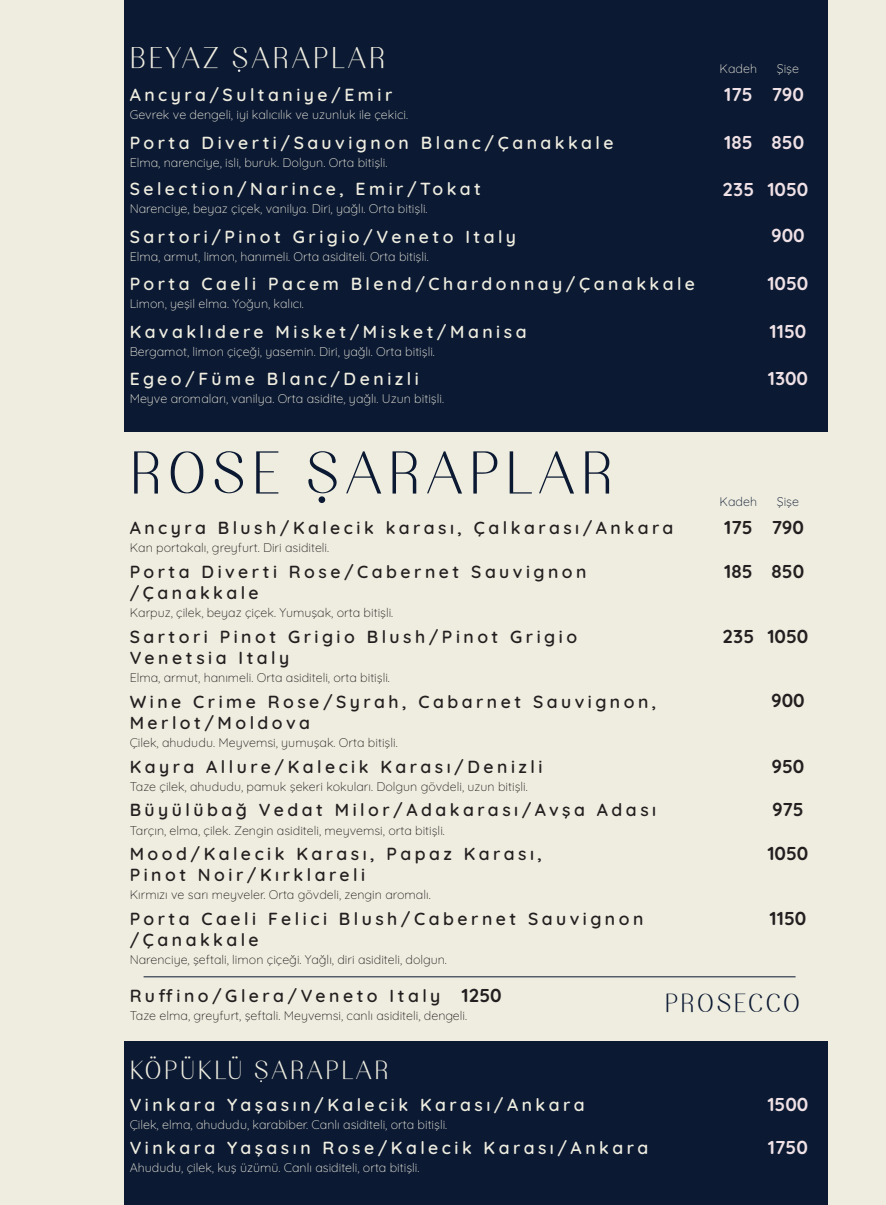
<style>
.page{position:relative;width:886px;height:1205px;background:#efede0}
.page>*{position:absolute;margin:0;border:0;box-sizing:border-box;transform-origin:0 0}
.t1{font:600 60px "Nesans";letter-spacing:.1em;color:#0b1932}
.t2{font:600 30px "Nesans";letter-spacing:.1em;color:#efede0}
.t3{font:600 26.25px "Nesans";letter-spacing:.1em;color:#efede0}
.t4{font:600 26.25px "Nesans";letter-spacing:.1em;color:#0b1932}
.t5{font:300 18.75px "Quicksand";color:#efe1e5}
.t6{font:300 18.75px "Quicksand";color:#231f20}
.t7{font:300 17.5px/21px "Quicksand";letter-spacing:.2em;color:#231f20}
.t8{font:300 17.5px "Quicksand";letter-spacing:.2em;color:#efede0}
.t9{font:300 12.5px "Quicksand";color:#231f20}
.t10{font:300 12.5px "Quicksand";color:#efede0}
.t11{font:300 12.5px "Quicksand";color:#0b1932}
</style>
<div class="page">
<div style="left:124px;top:0;width:703px;height:431px;background:#0b1932"></div>
<div style="left:124px;top:1042px;width:703px;height:163px;background:#0b1932"></div>
<hr style="left:144px;top:976px;width:651px;height:1px;background:#0b1932">
<div style="left:318px;top:496px;width:7px;height:7px;background:#0b1932;border-radius:50%"></div>
<h2 class="t2" style="left:130px;top:41px;width:257px">BEYAZ SARAPLAR</h2>
<p class="t10" style="left:720px;top:59px;width:39px">Kadeh</p>
<p class="t10" style="left:777px;top:59px;width:24px">Şişe</p>
<h3 class="t8" style="left:130px;top:82px;width:264px">Ancyra/Sultaniye/Emir</h3>
<p class="t10" style="left:130px;top:105px;width:280px">Gevrek ve dengeli, iyi kalıcılık ve uzunluk ile çekici.</p>
<h3 class="t5" style="left:724px;top:80px;width:81px">175 790</h3>
<h3 class="t8" style="left:130px;top:129px;width:485px">Porta Diverti/Sauvignon Blanc/Çanakkale</h3>
<p class="t10" style="left:130px;top:153px;width:259px">Elma, narenciye, isli, buruk. Dolgun. Orta bitişli.</p>
<h3 class="t5" style="left:724px;top:127px;width:81px">185 850</h3>
<h3 class="t8" style="left:130px;top:175px;width:353px">Selection/Narince, Emir/Tokat</h3>
<p class="t10" style="left:130px;top:199px;width:299px">Narenciye, beyaz çiçek, vanilya. Diri, yağlı. Orta bitişli.</p>
<h3 class="t5" style="left:722px;top:175px;width:87px">235 1050</h3>
<h3 class="t8" style="left:130px;top:223px;width:388px">Sartori/Pinot Grigio/Veneto Italy</h3>
<p class="t10" style="left:130px;top:247px;width:300px">Elma, armut, limon, hanımeli. Orta asiditeli. Orta bitişli.</p>
<h3 class="t5" style="left:771px;top:221px;width:35px">900</h3>
<h3 class="t8" style="left:130px;top:270px;width:567px">Porta Caeli Pacem Blend/Chardonnay/Çanakkale</h3>
<p class="t10" style="left:130px;top:294px;width:176px">Limon, yeşil elma. Yoğun, kalıcı.</p>
<h3 class="t5" style="left:767px;top:269px;width:43px">1050</h3>
<h3 class="t8" style="left:130px;top:318px;width:398px">Kavaklıdere Misket/Misket/Manisa</h3>
<p class="t10" style="left:130px;top:341px;width:307px">Bergamot, limon çiçeği, yasemin. Diri, yağlı. Orta bitişli.</p>
<h3 class="t5" style="left:769px;top:316px;width:38px">1150</h3>
<h3 class="t8" style="left:130px;top:365px;width:291px">Egeo/Füme Blanc/Denizli</h3>
<p class="t10" style="left:130px;top:389px;width:316px">Meyve aromaları, vanilya. Orta asidite, yağlı. Uzun bitişli.</p>
<h3 class="t5" style="left:768px;top:364px;width:42px">1300</h3>
<h1 class="t1" style="left:130px;top:439px;width:485px">ROSE SARAPLAR</h1>
<p class="t11" style="left:720px;top:491px;width:39px">Kadeh</p>
<p class="t11" style="left:777px;top:491px;width:24px">Şişe</p>
<h3 class="t7" style="left:130px;top:515px;width:545px">Ancyra Blush/Kalecik karası, Çalkarası/Ankara</h3>
<p class="t9" style="left:130px;top:538px;width:201px">Kan portakalı, greyfurt. Diri asiditeli.</p>
<h3 class="t6" style="left:724px;top:513px;width:81px">175 790</h3>
<h3 class="t7" style="left:130px;top:559px;width:458px">Porta Diverti Rose/Cabernet Sauvignon /Çanakkale</h3>
<p class="t9" style="left:130px;top:603px;width:265px">Karpuz, çilek, beyaz çiçek. Yumuşak, orta bitişli.</p>
<h3 class="t6" style="left:724px;top:556px;width:81px">185 850</h3>
<h3 class="t7" style="left:130px;top:624px;width:449px">Sartori Pinot Grigio Blush/Pinot Grigio<br>Venetsia Italy</h3>
<p class="t9" style="left:130px;top:667px;width:262px">Elma, armut, hanımeli. Orta asiditeli, orta bitişli.</p>
<h3 class="t6" style="left:722px;top:621px;width:87px">235 1050</h3>
<h3 class="t7" style="left:130px;top:689px;width:528px">Wine Crime Rose/Syrah, Cabarnet Sauvignon,<br>Merlot/Moldova</h3>
<p class="t9" style="left:130px;top:733px;width:269px">Çilek, ahududu. Meyvemsi, yumuşak. Orta bitişli.</p>
<h3 class="t6" style="left:771px;top:686px;width:35px">900</h3>
<h3 class="t7" style="left:130px;top:754px;width:414px">Kayra Allure/Kalecik Karası/Denizli</h3>
<p class="t9" style="left:130px;top:776px;width:399px">Taze çilek, ahududu, pamuk şekeri kokuları. Dolgun gövdeli, uzun bitişli.</p>
<h3 class="t6" style="left:771px;top:751px;width:34px">950</h3>
<h3 class="t7" style="left:130px;top:798px;width:528px">Büyülübağ Vedat Milor/Adakarası/Avşa Adası</h3>
<p class="t9" style="left:130px;top:820px;width:317px">Tarçın, elma, çilek. Zengin asiditeli, meyvemsi, orta bitişli.</p>
<h3 class="t6" style="left:772px;top:795px;width:33px">975</h3>
<h3 class="t7" style="left:130px;top:842px;width:414px">Mood/Kalecik Karası, Papaz Karası,<br>Pinot Noir/Kırklareli</h3>
<p class="t9" style="left:130px;top:885px;width:302px">Kırmızı ve sarı meyveler. Orta gövdeli, zengin aromalı.</p>
<h3 class="t6" style="left:767px;top:839px;width:43px">1050</h3>
<h3 class="t7" style="left:130px;top:906px;width:515px">Porta Caeli Felici Blush/Cabernet Sauvignon /Çanakkale</h3>
<p class="t9" style="left:130px;top:950px;width:319px">Narenciye, şeftali, limon çiçeği. Yağlı, diri asiditeli, dolgun.</p>
<h3 class="t6" style="left:769px;top:904px;width:38px">1150</h3>
<h3 class="t7" style="left:130px;top:984px;width:312px">Ruffino/Glera/Veneto Italy</h3>
<p class="t9" style="left:130px;top:1006px;width:339px">Taze elma, greyfurt, şeftali. Meyvemsi, canlı asiditeli, dengeli.</p>
<h3 class="t3" style="left:130px;top:1055px;width:260px">KÖPÜKLÜ SARAPLAR</h3>
<h3 class="t8" style="left:130px;top:1091px;width:456px">Vinkara Yaşasın/Kalecik Karası/Ankara</h3>
<p class="t10" style="left:130px;top:1115px;width:319px">Çilek, elma, ahududu, karabiber. Canlı asiditeli, orta bitişli.</p>
<h3 class="t8" style="left:130px;top:1134px;width:520px">Vinkara Yaşasın Rose/Kalecik Karası/Ankara</h3>
<p class="t10" style="left:130px;top:1158px;width:291px">Ahududu, çilek, kuş üzümü. Canlı asiditeli, orta bitişli.</p>
<h3 class="t6" style="left:461px;top:981px;width:42px">1250</h3>
<h3 class="t4" style="left:665px;top:988px;width:137px">PROSECCO</h3>
<h3 class="t5" style="left:767px;top:1090px;width:43px">1500</h3>
<h3 class="t5" style="left:768px;top:1133px;width:41px">1750</h3>
</div>
